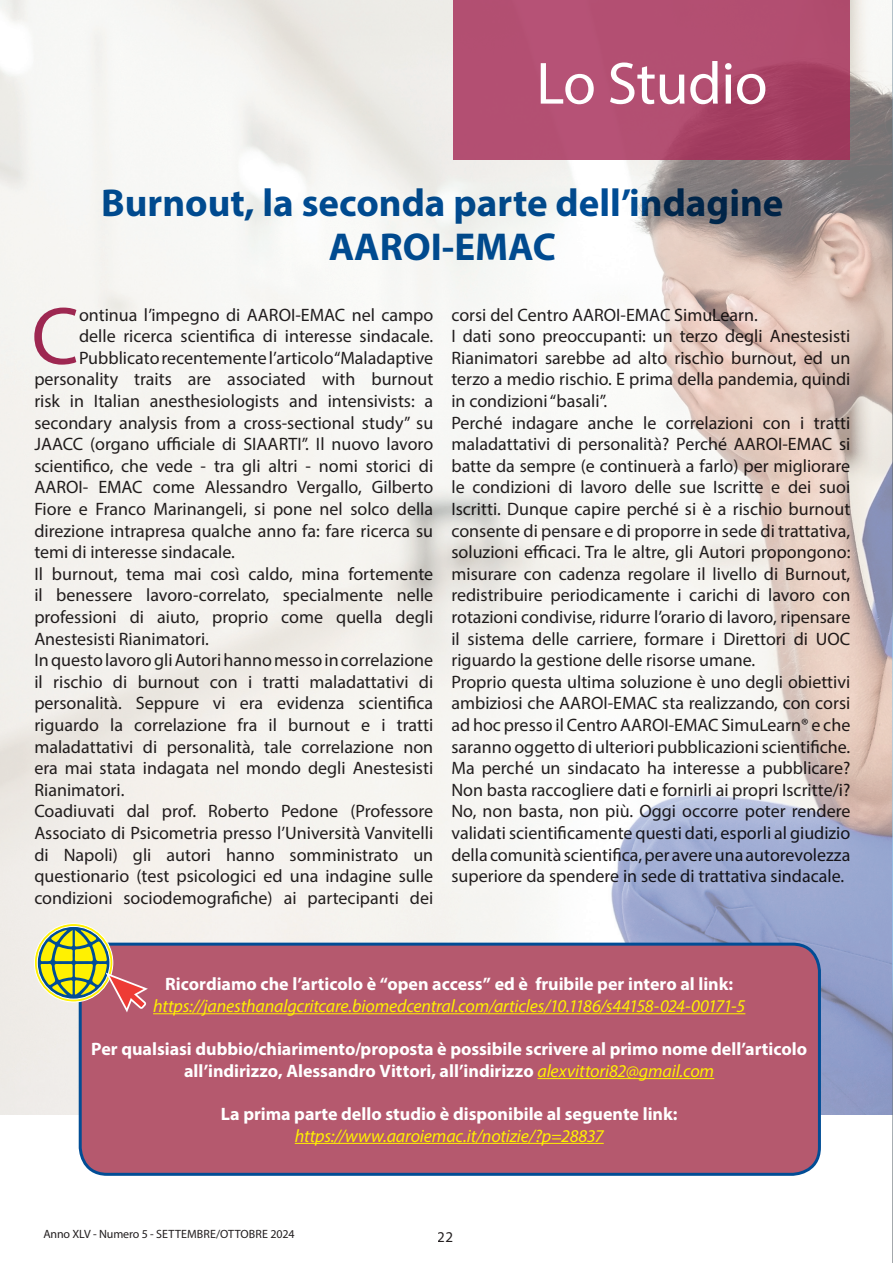
<style>
.page{position:relative;width:893px;height:1263px;background:#fff}
.page>*{position:absolute;margin:0;border:0;box-sizing:border-box;transform-origin:0 0}
.t1{font:82.05px "Myriad Pro";color:#a52a56}
.t2{font:60px "Myriad Pro";letter-spacing:-.01em;color:#fff}
.t3{font:700 39px/43.7px "Myriad Pro";color:#014d95;text-align:center}
.t4{font:18px/21.6px "Myriad Pro";color:#231f20}
.t5{font:700 18px/21.6px "Myriad Pro";color:#fff;text-align:center}
.t6{font:italic 18px "Myriad Pro";letter-spacing:-.01em;color:#fff101}
.t7{font:15px "Myriad Pro";color:#231f20}
.t8{font:12px "Myriad Pro";letter-spacing:-.01em;color:#231f20}
.s1{font-weight:400;font-style:italic;color:#fff101}
</style>
<div class="page">
<img style="left:0;top:0;width:892px;height:1114px">
<img style="left:892px;top:0;width:1px;height:1263px">
<div style="left:453px;top:0;width:397px;height:159px;background:linear-gradient(to right,#b85478,#a74265)"></div>
<div style="left:80px;top:944px;width:739px;height:230px;background:#b5596e;border-radius:27px"></div>
<hr style="left:153px;top:1013px;width:592px;height:1px;background:#fff101">
<hr style="left:537px;top:1078px;width:177px;height:1px;background:#fff101">
<hr style="left:295px;top:1143px;width:309px;height:1px;background:#fff101">
<div style="left:79px;top:943px;width:742px;height:233px;border:3px solid #014d95;border-radius:27px"></div>
<svg style="left:34px;top:923px;width:79px;height:79px"></svg>
<svg style="left:40px;top:930px;width:108px;height:82px"></svg>
<h2 class="t2" style="left:536px;top:46px;width:233px">Lo Studio</h2>
<h3 class="t3" style="left:101px;top:180px;width:684px">Burnout, la seconda parte dell’indagine<br>AAROI-EMAC</h3>
<h1 class="t1" style="left:31px;top:286px;width:49px">C</h1>
<p class="t4" style="left:79px;top:303px;width:356px">ontinua l’impegno di AAROI-EMAC nel campo</p>
<p class="t4" style="left:79px;top:325px;width:356px">delle ricerca scientifica di interesse sindacale.</p>
<p class="t4" style="left:79px;top:347px;width:356px">Pubblicato recentemente l’articolo “Maladaptive</p>
<p class="t4" style="left:34px;top:368px;width:400px">personality traits are associated with burnout</p>
<p class="t4" style="left:34px;top:390px;width:400px">risk in Italian anesthesiologists and intensivists: a</p>
<p class="t4" style="left:34px;top:411px;width:400px">secondary analysis from a cross-sectional study” su</p>
<p class="t4" style="left:34px;top:433px;width:400px">JAACC (organo ufficiale di SIAARTI”. Il nuovo lavoro</p>
<p class="t4" style="left:34px;top:455px;width:400px">scientifico, che vede - tra gli altri - nomi storici di</p>
<p class="t4" style="left:34px;top:476px;width:400px">AAROI- EMAC come Alessandro Vergallo, Gilberto</p>
<p class="t4" style="left:34px;top:498px;width:400px">Fiore e Franco Marinangeli, si pone nel solco della</p>
<p class="t4" style="left:34px;top:519px;width:400px">direzione intrapresa qualche anno fa: fare ricerca su</p>
<p class="t4" style="left:34px;top:541px;width:202px">temi di interesse sindacale.</p>
<p class="t4" style="left:34px;top:563px;width:400px">Il burnout, tema mai così caldo, mina fortemente</p>
<p class="t4" style="left:34px;top:584px;width:400px">il benessere lavoro-correlato, specialmente nelle</p>
<p class="t4" style="left:34px;top:606px;width:400px">professioni di aiuto, proprio come quella degli</p>
<p class="t4" style="left:34px;top:627px;width:176px">Anestesisti Rianimatori.</p>
<p class="t4" style="left:34px;top:649px;width:400px">In questo lavoro gli Autori hanno messo in correlazione</p>
<p class="t4" style="left:34px;top:671px;width:400px">il rischio di burnout con i tratti maladattativi di</p>
<p class="t4" style="left:34px;top:692px;width:400px">personalità. Seppure vi era evidenza scientifica</p>
<p class="t4" style="left:34px;top:714px;width:400px">riguardo la correlazione fra il burnout e i tratti</p>
<p class="t4" style="left:34px;top:735px;width:400px">maladattativi di personalità, tale correlazione non</p>
<p class="t4" style="left:34px;top:757px;width:400px">era mai stata indagata nel mondo degli Anestesisti</p>
<p class="t4" style="left:34px;top:779px;width:92px">Rianimatori.</p>
<p class="t4" style="left:34px;top:800px;width:400px">Coadiuvati dal prof. Roberto Pedone (Professore</p>
<p class="t4" style="left:34px;top:822px;width:400px">Associato di Psicometria presso l’Università Vanvitelli</p>
<p class="t4" style="left:34px;top:843px;width:400px">di Napoli) gli autori hanno somministrato un</p>
<p class="t4" style="left:34px;top:865px;width:400px">questionario (test psicologici ed una indagine sulle</p>
<p class="t4" style="left:34px;top:887px;width:400px">condizioni sociodemografiche) ai partecipanti dei</p>
<p class="t4" style="left:451px;top:303px;width:400px">corsi del Centro AAROI-EMAC SimuLearn.<br>I dati sono preoccupanti: un terzo degli Anestesisti Rianimatori sarebbe ad alto rischio burnout, ed un terzo a medio rischio. E prima della pandemia, quindi in condizioni “basali”.<br>Perché indagare anche le correlazioni con i tratti maladattativi di personalità? Perché AAROI-EMAC si batte da sempre (e continuerà a farlo) per migliorare le condizioni di lavoro delle sue Iscritte e dei suoi Iscritti. Dunque capire perché si è a rischio burnout consente di pensare e di proporre in sede di trattativa, soluzioni efficaci. Tra le altre, gli Autori propongono: misurare con cadenza regolare il livello di Burnout, redistribuire periodicamente i carichi di lavoro con rotazioni condivise, ridurre l’orario di lavoro, ripensare il sistema delle carriere, formare i Direttori di UOC riguardo la gestione delle risorse umane.<br>Proprio questa ultima soluzione è uno degli obiettivi ambiziosi che AAROI-EMAC sta realizzando, con corsi ad hoc presso il Centro AAROI-EMAC SimuLearn® e che saranno oggetto di ulteriori pubblicazioni scientifiche.<br>Ma perché un sindacato ha interesse a pubblicare?<br>Non basta raccogliere dati e fornirli ai propri Iscritte/i?<br>No, non basta, non più. Oggi occorre poter rendere validati scientificamente questi dati, esporli al giudizio della comunità scientifica, per avere una autorevolezza superiore da spendere in sede di trattativa sindacale.</p>
<p class="t5" style="left:165px;top:973px;width:570px">Ricordiamo che l’articolo è “open access” ed è fruibile per intero al link:</p>
<p class="t6" style="left:153px;top:995px;width:594px">https://janesthanalgcritcare.biomedcentral.com/articles/10.1186/s44158-024-00171-5</p>
<p class="t5" style="left:91px;top:1038px;width:717px">Per qualsiasi dubbio/chiarimento/proposta è possibile scrivere al primo nome dell’articolo all’indirizzo, Alessandro Vittori, all’indirizzo <span class="s1">alexvittori82@gmail.com</span></p>
<p class="t5" style="left:221px;top:1102px;width:458px">La prima parte dello studio è disponibile al seguente link:</p>
<p class="t6" style="left:295px;top:1124px;width:310px">https://www.aaroiemac.it/notizie/?p=28837</p>
<p class="t8" style="left:43px;top:1226px;width:253px">Anno XLV - Numero 5 - Settembre/ottobre 2024</p>
<p class="t7" style="left:438px;top:1228px;width:17px">22</p>
</div>
